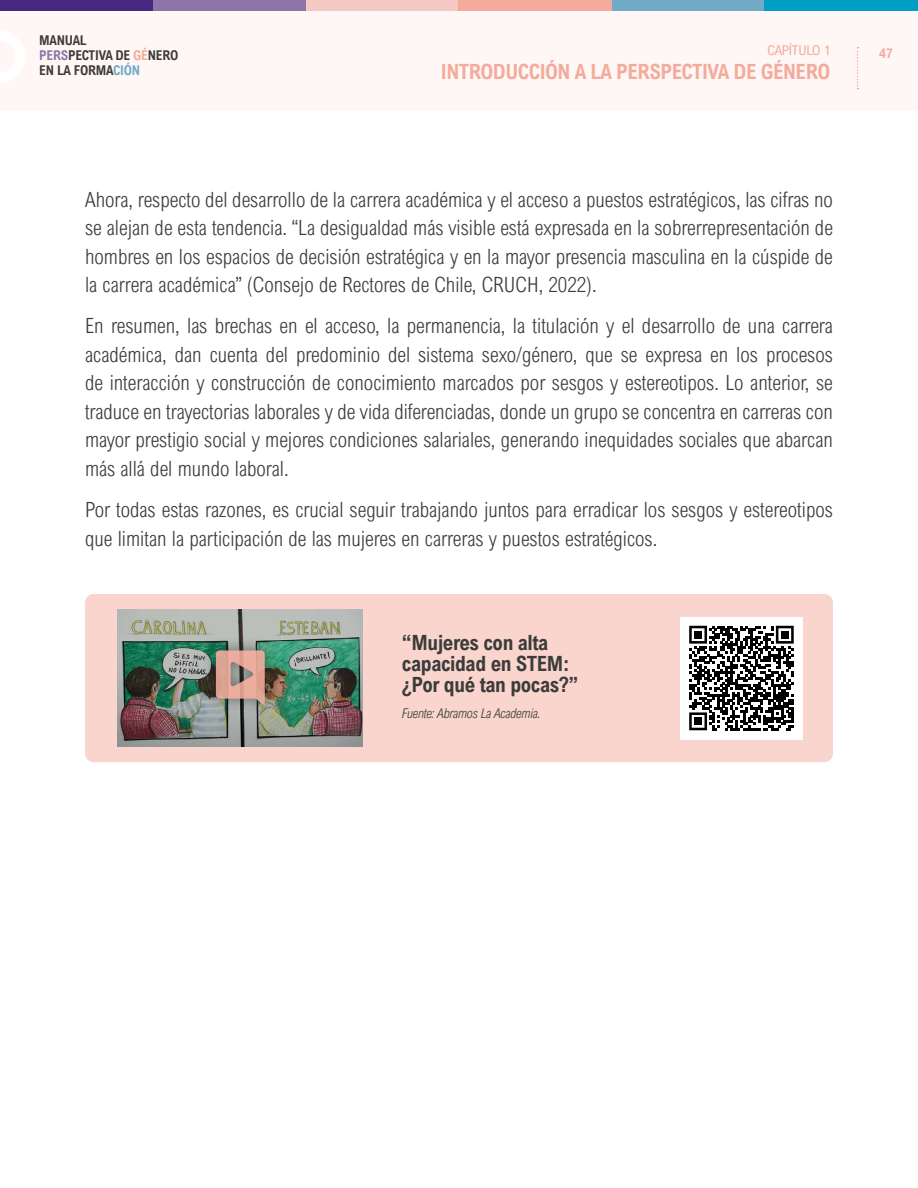
<style>
.page{position:relative;width:918px;height:1188px;background:#fff}
.page>*{position:absolute;margin:0;border:0;box-sizing:border-box;transform-origin:0 0}
.t1{font:300 21px/28.5px "Arial Nova Cond";color:#3c3c3b;text-align:justify}
.t2{font:700 21px/21px "Arial Nova Cond";letter-spacing:-.02em;color:#3c3c3b}
.t3{font:700 21px "Arial Nova Cond";letter-spacing:-.025em;color:#f4ab9b}
.t4{font:700 13.5px/15px "Arial Nova Cond";letter-spacing:-.02em;color:#3c3c3b}
.t5{font:italic 300 13.5px "Arial Nova Cond";letter-spacing:-.02em;color:#3c3c3b}
.t6{font:13.5px "Arial Nova Cond";letter-spacing:-.025em;color:#f4ab9b}
.t7{font:700 13.5px "Arial Nova Cond";color:#f4ab9b}
.s1{color:#8e74a8}
.s2{color:#f4ab9b}
.s3{color:#70aac7}
</style>
<div class="page">
<div style="left:0;top:0;width:918px;height:111px;background:#fef7f5"></div>
<svg style="left:857px;top:47px;width:2px;height:42px"></svg>
<div style="left:305px;top:0;width:153px;height:10px;background:#f4c8c3"></div>
<div style="left:152px;top:0;width:154px;height:10px;background:#8e74a8"></div>
<div style="left:611px;top:0;width:154px;height:10px;background:#70aac7"></div>
<div style="left:458px;top:0;width:154px;height:10px;background:#f4ab9b"></div>
<div style="left:765px;top:0;width:153px;height:10px;background:#009dc5"></div>
<div style="left:0;top:0;width:152px;height:10px;background:#472781"></div>
<div style="left:85px;top:594px;width:748px;height:168px;background:#f9d5cd;border-radius:9px"></div>
<div style="left:681px;top:617px;width:122px;height:122px;background:#fff"></div>
<svg style="left:689px;top:626px;width:105px;height:104px"></svg>
<div style="left:694px;top:718px;width:8px;height:7px;background:#000"></div>
<img style="left:118px;top:609px;width:245px;height:138px">
<div style="left:202px;top:636px;width:77px;height:82px;background:#000;opacity:.52"></div>
<svg style="left:216px;top:650px;width:49px;height:56px;background:#c89c8e"></svg>
<p class="t4" style="left:39px;top:33px;width:141px">MANUAL<br><span class="s1">PERS</span>PECTIVA DE <span class="s2">GÉ</span>NERO<br>EN LA FORMA<span class="s3">CIÓN</span></p>
<p class="t6" style="left:768px;top:42px;width:64px">CAPÍTULO 1</p>
<p class="t3" style="left:441px;top:59px;width:391px">INTRODUCCIÓN A LA PERSPECTIVA DE GÉNERO</p>
<p class="t1" style="left:85px;top:185px;width:749px">Ahora, respecto del desarrollo de la carrera académica y el acceso a puestos estratégicos, las cifras no se alejan de esta tendencia. “La desigualdad más visible está expresada en la sobrerrepresentación de hombres en los espacios de decisión estratégica y en la mayor presencia masculina en la cúspide de la carrera académica” (Consejo de Rectores de Chile, CRUCH, 2022).</p>
<p class="t1" style="left:85px;top:311px;width:749px">En resumen, las brechas en el acceso, la permanencia, la titulación y el desarrollo de una carrera académica, dan cuenta del predominio del sistema sexo/género, que se expresa en los procesos de interacción y construcción de conocimiento marcados por sesgos y estereotipos. Lo anterior, se traduce en trayectorias laborales y de vida diferenciadas, donde un grupo se concentra en carreras con mayor prestigio social y mejores condiciones salariales, generando inequidades sociales que abarcan más allá del mundo laboral.</p>
<p class="t1" style="left:85px;top:495px;width:749px">Por todas estas razones, es crucial seguir trabajando juntos para erradicar los sesgos y estereotipos que limitan la participación de las mujeres en carreras y puestos estratégicos.</p>
<p class="t2" style="left:402px;top:631px;width:178px">“Mujeres con alta capacidad en STEM: ¿Por qué tan pocas?”</p>
<p class="t5" style="left:402px;top:705px;width:140px">Fuente: Abramos La Academia.</p>
<p class="t7" style="left:879px;top:44px;width:15px">47</p>
</div>
